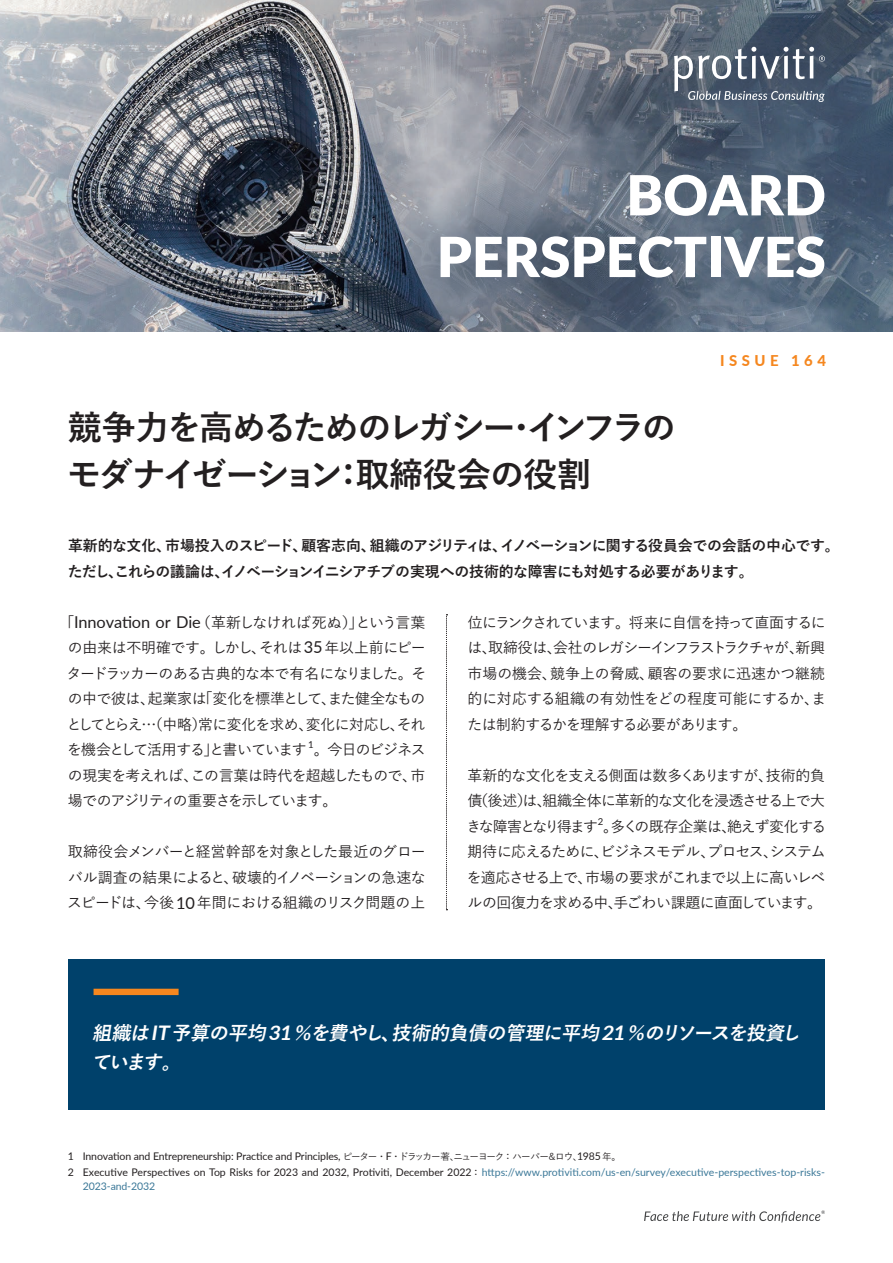
<style>
.page{position:relative;width:893px;height:1263px;background:#fff}
.page>*{position:absolute;margin:0;border:0;box-sizing:border-box;transform-origin:0 0}
.t1{font:900 55.35px/61.7px "Lato";color:#fff;text-align:right}
.t2{font:700 34.05px/46.8px "Yu Go";letter-spacing:-.07em;color:#231f20}
.t3{font:italic 700 19.2px/29.7px "Yu Go";color:#fff}
.t4{font:500 14.85px/25.5px "Yu Go";letter-spacing:-.055em;color:#231f20;text-align:justify}
.t5{font:700 14.85px/25.5px "Yu Go";letter-spacing:-.04em;color:#231f20}
.t6{font:800 14.85px "Lato";letter-spacing:.3em;color:#f5871f}
.t7{font:10.5px/15.9px "Lato";letter-spacing:-.005em;color:#231f20}
.t8{font:10.5px "Lato";letter-spacing:-.01em;color:#3b7898}
.t9{font:9.6px "Lato";color:#231f20}
.s1{font-family:"Lato";font-weight:400;font-size:16.35px}
.s2{font-family:"Lato";font-size:20.1px}
.s3{font-family:"Yu Go";font-weight:500;font-size:9.6px}
.s4{color:#3b7898}
</style>
<div class="page">
<img style="left:0;top:0;width:893px;height:332px">
<svg style="left:644px;top:1210px;width:181px;height:12px"></svg>
<svg style="left:674px;top:47px;width:151px;height:55px;background:#6c7887"></svg>
<div style="left:68px;top:959px;width:757px;height:151px;background:#00416b"></div>
<div style="left:94px;top:989px;width:85px;height:6px;background:#f5871f"></div>
<svg style="left:446px;top:614px;width:1px;height:296px"></svg>
<h1 class="t1" style="left:437px;top:162px;width:391px">BOARD<br>PERSPECTIVES</h1>
<h2 class="t2" style="left:67px;top:405px;width:610px">競争力を高めるためのレガシー・インフラのモダナイゼーション：取締役会の役割</h2>
<p class="t6" style="left:720px;top:349px;width:107px">ISSUE 164</p>
<p class="t5" style="left:68px;top:533px;width:774px">革新的な文化、市場投入のスピード、顧客志向、組織のアジリティは、イノベーションに関する役員会での会話の中心です。ただし、これらの議論は、イノベーションイニシアチブの実現への技術的な障害にも対処する必要があります。</p>
<p class="t4" style="left:67px;top:607px;width:361px;text-indent:-7px">「<span class="s1">Innovation or Die</span>（革新しなければ死ぬ）」という言葉の由来は不明確です。しかし、それは<span class="s1">35</span>年以上前にピータードラッカーのある古典的な本で有名になりました。その中で彼は、起業家は「変化を標準として、また健全なものとしてとらえ…（中略）常に変化を求め、変化に対応し、それを機会として活用する」と書いています</p>
<p class="t9" style="left:308px;top:738px;width:7px">1</p>
<p class="t4" style="left:68px;top:735px;width:359px;text-indent:246px">。今日のビジネスの現実を考えれば、この言葉は時代を超越したもので、市場でのアジリティの重要さを示しています。</p>
<p class="t4" style="left:67px;top:837px;width:360px">取締役会メンバーと経営幹部を対象とした最近のグローバル調査の結果によると、破壊的イノベーションの急速なスピードは、今後<span class="s1">10</span>年間における組織のリスク問題の上</p>
<p class="t4" style="left:467px;top:607px;width:360px">位にランクされています。将来に自信を持って直面するには、取締役は、会社のレガシーインフラストラクチャが、新興市場の機会、競争上の脅威、顧客の要求に迅速かつ継続的に対応する組織の有効性をどの程度可能にするか、または制約するかを理解する必要があります。</p>
<p class="t4" style="left:466px;top:761px;width:361px">革新的な文化を支える側面は数多くありますが、技術的負債（後述）は、組織全体に革新的な文化を浸透させる上で大きな障害となり得ます。多くの既存企業は、絶えず変化する</p>
<p class="t9" style="left:598px;top:814px;width:7px">2</p>
<p class="t4" style="left:467px;top:837px;width:360px">期待に応えるために、ビジネスモデル、プロセス、システムを適応させる上で、市場の要求がこれまで以上に高いレベルの回復力を求める中、手ごわい課題に直面しています。</p>
<p class="t3" style="left:91px;top:1018px;width:716px">組織は<span class="s2">IT</span> 予算の平均<span class="s2">31</span>％を費やし、技術的負債の管理に平均<span class="s2">21</span>％のリソースを投資しています。</p>
<p class="t7" style="left:68px;top:1148px;width:759px">1 Innovation and Entrepreneurship: Practice and Principles, <span class="s3">ピーター・</span>F<span class="s3">・ドラッカー著、ニューヨーク：ハーパー＆ロウ、</span>1985<span class="s3">年。<br></span>2 Executive Perspectives on Top Risks for 2023 and 2032, Protiviti, December 2022<span class="s3">：</span><span class="s4">https://www.protiviti.com/us-en/survey/executive-perspectives-top-risks-</span></p>
<p class="t8" style="left:83px;top:1178px;width:74px">2023-and-2032</p>
</div>
